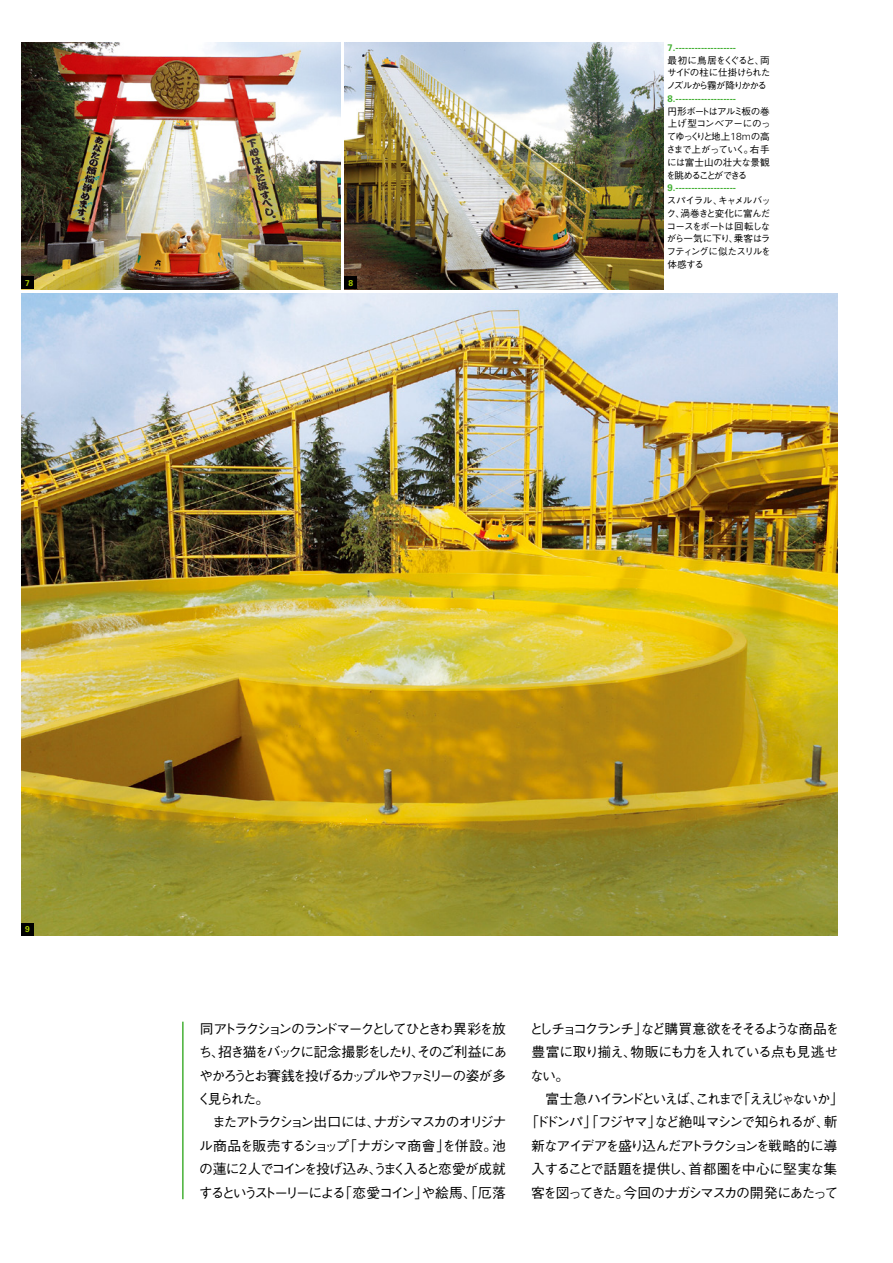
<style>
.page{position:relative;width:893px;height:1263px;background:#fff}
.page>*{position:absolute;margin:0;border:0;box-sizing:border-box;transform-origin:0 0}
.t1{font:500 13.8px/23.4px "Gothic BBB Pro";letter-spacing:-.12em;color:#000}
.t2{font:500 13.8px "Gothic BBB Pro";letter-spacing:-.17em;color:#000}
.t3{font:500 13.8px "Gothic BBB Pro";letter-spacing:-.16em;color:#000}
.t4{font:500 13.8px "Gothic BBB Pro";letter-spacing:-.075em;color:#000}
.t5{font:500 13.8px "Gothic BBB Pro";letter-spacing:-.055em;color:#000}
.t6{font:500 9.6px/12.8px "Gothic BBB Pro";letter-spacing:-.085em;color:#000}
.t7{font:700 8.55px "Univers";color:#abcd03}
.s1{font-family:"Univers";font-weight:700;color:#45b035}
.s2{font-family:"Univers";font-weight:300;font-size:10.2px}
.s3{font-family:"Univers";font-weight:300;font-size:14.85px}
</style>
<div class="page">
<img style="left:21px;top:293px;width:817px;height:642px">
<img style="left:21px;top:43px;width:319px;height:246px">
<img style="left:344px;top:43px;width:319px;height:246px">
<div style="left:21px;top:276px;width:13px;height:13px;background:#000"></div>
<div style="left:344px;top:276px;width:13px;height:13px;background:#000"></div>
<div style="left:21px;top:923px;width:13px;height:12px;background:#000"></div>
<hr style="left:182px;top:1022px;width:2px;height:177px;background:#45b035">
<p class="t7" style="left:25px;top:277px;width:6px">7</p>
<p class="t7" style="left:348px;top:277px;width:6px">8</p>
<p class="t6" style="left:666px;top:40px;width:107px"><span class="s1">7.-------------------<br></span>最初に鳥居をくぐると、両サイドの柱に仕掛けられたノズルから霧が降りかかる<br><span class="s1">8.-------------------<br></span>円形ボートはアルミ板の巻上げ型コンベアーにのってゆっくりと地上<span class="s2">18m</span>の高さまで上がっていく。右手には富士山の壮大な景観を眺めることができる<br><span class="s1">9.-------------------<br></span>スパイラル、キャメルバック、渦巻きと変化に富んだコースをボートは回転しながら一気に下り、乗客はラフティングに似たスリルを体感する</p>
<p class="t7" style="left:25px;top:924px;width:6px">9</p>
<p class="t1" style="left:197px;top:1015px;width:311px">同アトラクションのランドマークとしてひときわ異彩を放ち、招き猫をバックに記念撮影をしたり、そのご利益にあやかろうとお賽銭を投げるカップルやファミリーの姿が多く見られた。<br>　またアトラクション出口には、ナガシマスカのオリジナル商品を販売するショップ「ナガシマ商會」を併設。池の蓮に<span class="s3">2</span>人でコインを投げ込み、うまく入ると恋愛が成就するというストーリーによる「恋愛コイン」や絵馬、「厄落</p>
<p class="t3" style="left:530px;top:1017px;width:311px">としチョコクランチ」など購買意欲をそそるような商品を</p>
<p class="t4" style="left:531px;top:1041px;width:308px">豊富に取り揃え、物販にも力を入れている点も見逃せ</p>
<p class="t1" style="left:530px;top:1062px;width:41px">ない。</p>
<p class="t2" style="left:531px;top:1088px;width:314px">　富士急ハイランドといえば、これまで「ええじゃないか」</p>
<p class="t1" style="left:525px;top:1109px;width:314px">「ドドンパ」「フジヤマ」など絶叫マシンで知られるが、斬</p>
<p class="t1" style="left:531px;top:1132px;width:308px">新なアイデアを盛り込んだアトラクションを戦略的に導</p>
<p class="t5" style="left:531px;top:1158px;width:308px">入することで話題を提供し、首都圏を中心に堅実な集</p>
<p class="t1" style="left:531px;top:1179px;width:309px">客を図ってきた。今回のナガシマスカの開発にあたって</p>
</div>
